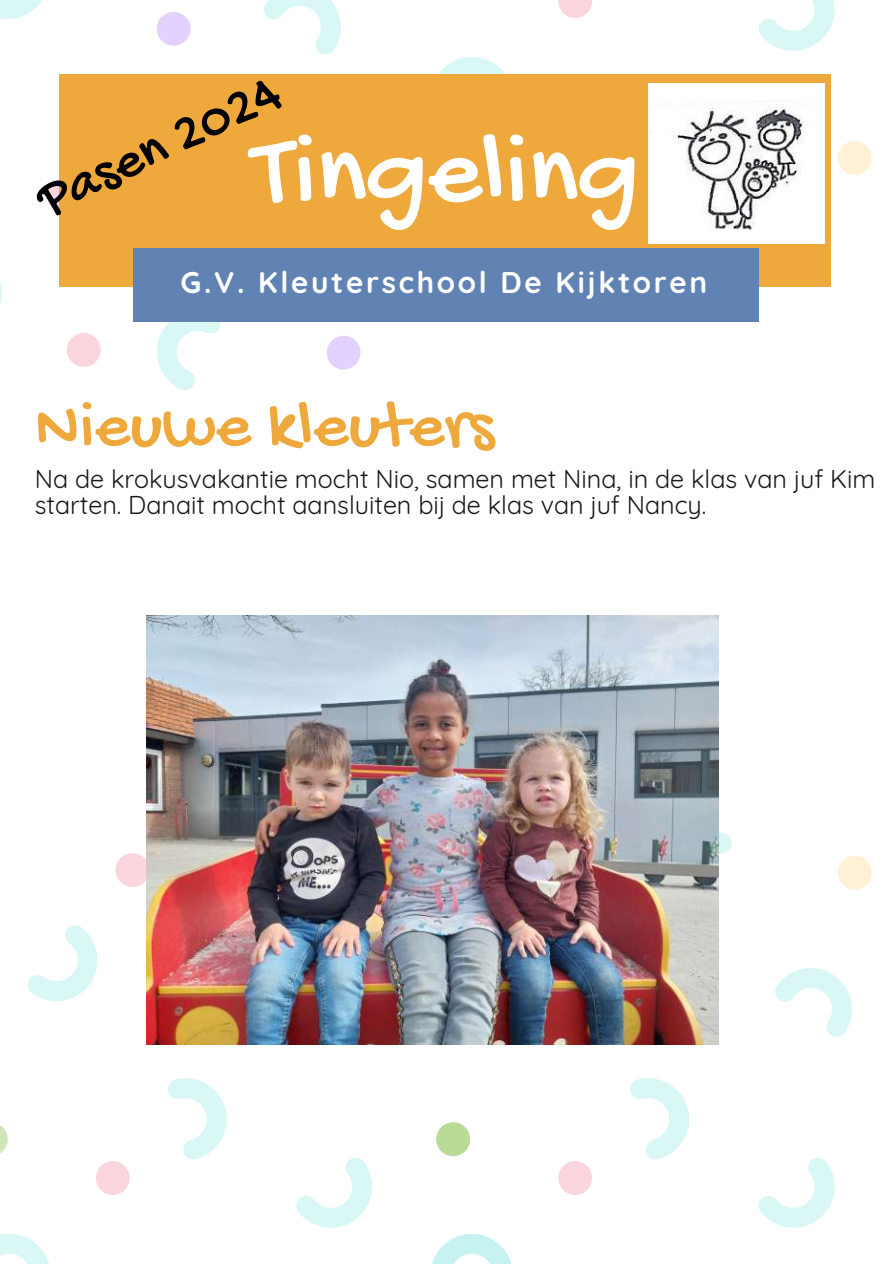
<style>
.page{position:relative;width:894px;height:1264px;background:#fff}
.page>*{position:absolute;margin:0;border:0;box-sizing:border-box;transform-origin:0 0}
.t1{font:105.9px "Gochi Hand";color:#fff}
.t2{font:68.7px "Gochi Hand";color:#eea83c}
.t3{font:55.5px "Gochi Hand";color:#000}
.t4{font:700 29.85px "Quicksand";letter-spacing:.09em;color:#fff}
.t5{font:25.2px/25.8px "Quicksand";color:#19191a}
</style>
<div class="page">
<div style="left:96px;top:1161px;width:34px;height:33px;background:#fad5de;border-radius:50%"></div>
<div style="left:115px;top:853px;width:34px;height:34px;background:#fad5de;border-radius:50%"></div>
<svg style="left:0;top:1125px;width:8px;height:28px"></svg>
<svg style="left:27px;top:925px;width:71px;height:76px"></svg>
<svg style="left:296px;top:1157px;width:76px;height:71px"></svg>
<svg style="left:168px;top:1078px;width:59px;height:82px"></svg>
<svg style="left:0;top:1234px;width:49px;height:29px"></svg>
<div style="left:558px;top:1161px;width:34px;height:33px;background:#fad5de;border-radius:50%"></div>
<div style="left:436px;top:1122px;width:34px;height:34px;background:#badb96;border-radius:50%"></div>
<div style="left:837px;top:855px;width:34px;height:34px;background:#fff1d6;border-radius:50%"></div>
<svg style="left:758px;top:1157px;width:77px;height:71px"></svg>
<svg style="left:775px;top:968px;width:77px;height:69px"></svg>
<svg style="left:630px;top:1078px;width:59px;height:82px"></svg>
<svg style="left:432px;top:1234px;width:79px;height:29px"></svg>
<svg style="left:717px;top:830px;width:15px;height:81px"></svg>
<div style="left:47px;top:179px;width:34px;height:34px;background:#fad5de;border-radius:50%"></div>
<div style="left:67px;top:333px;width:34px;height:34px;background:#fad5de;border-radius:50%"></div>
<div style="left:157px;top:12px;width:33px;height:34px;background:#e3d2ff;border-radius:50%"></div>
<div style="left:326px;top:336px;width:34px;height:33px;background:#e3d2ff;border-radius:50%"></div>
<svg style="left:0;top:0;width:42px;height:19px"></svg>
<svg style="left:264px;top:0;width:77px;height:55px"></svg>
<svg style="left:155px;top:321px;width:67px;height:69px"></svg>
<svg style="left:0;top:282px;width:2px;height:22px"></svg>
<svg style="left:558px;top:0;width:34px;height:18px"></svg>
<div style="left:837px;top:141px;width:34px;height:34px;background:#fff1d6;border-radius:50%"></div>
<svg style="left:758px;top:0;width:77px;height:51px"></svg>
<svg style="left:439px;top:57px;width:66px;height:17px"></svg>
<div style="left:782px;top:74px;width:48px;height:212px;background:#eea83c"></div>
<div style="left:107px;top:74px;width:675px;height:212px;background:#eea83c"></div>
<div style="left:59px;top:74px;width:48px;height:212px;background:#eea83c"></div>
<div style="left:720px;top:248px;width:38px;height:73px;background:#6183b4"></div>
<div style="left:172px;top:248px;width:548px;height:73px;background:#6183b4"></div>
<div style="left:133px;top:248px;width:39px;height:73px;background:#6183b4"></div>
<img style="left:648px;top:84px;width:175px;height:159px">
<img style="left:146px;top:615px;width:571px;height:429px">
<h3 class="t3" style="left:28px;top:178px;width:264px;rotate:-26deg">Pasen 2024</h3>
<h1 class="t1" style="left:253px;top:116px;width:387px">Tingeling</h1>
<p class="t4" style="left:180px;top:263px;width:528px">G.V. Kleuterschool De Kijktoren</p>
<h2 class="t2" style="left:35px;top:390px;width:460px">Nieuwe kleuters</h2>
<p class="t5" style="left:35px;top:466px;width:841px">Na de krokusvakantie mocht Nio, samen met Nina, in de klas van juf Kim starten. Danait mocht aansluiten bij de klas van juf Nancy.</p>
</div>
